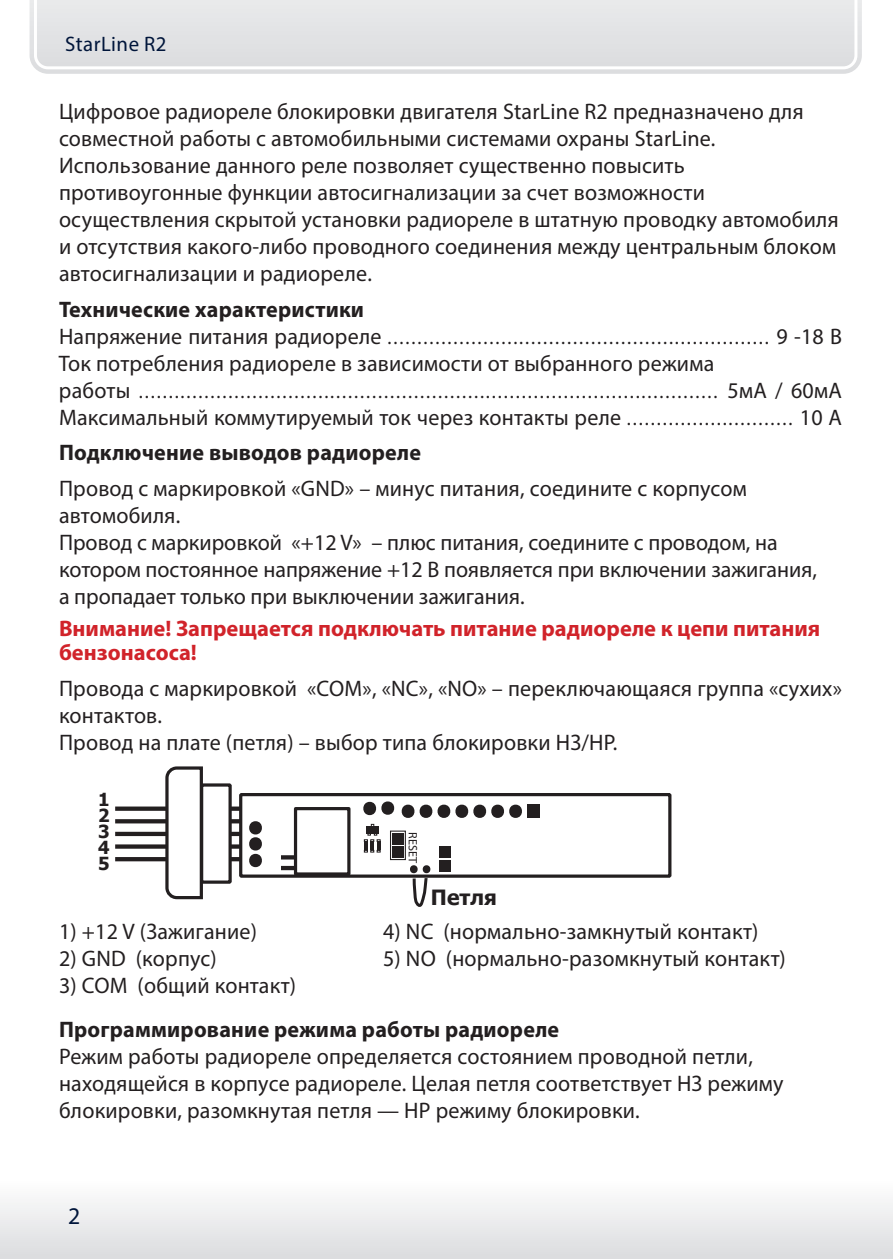
<style>
.page{position:relative;width:893px;height:1259px;background:#fff}
.page>*{position:absolute;margin:0;border:0;box-sizing:border-box;transform-origin:0 0}
.t1{font:24px "Myriad Pro";color:#00153a}
.t2{font:22.5px/27px "Myriad Pro";letter-spacing:.01em;color:#231f20}
.t3{font:700 22.5px/24px "Myriad Pro";color:#d1232a}
.t4{font:700 22.5px "Myriad Pro";letter-spacing:.01em;color:#231f20}
.t5{font:21px "Myriad Pro";letter-spacing:.025em;color:#00153a}
.t6{font:700 21px "Tahoma";color:#231f20}
.t7{font:19.5px "Myriad Pro";color:#231f20}
.t8{font:700 18px/15.9px "Tahoma";color:#231f20;text-align:justify}
.t9{font:12.3px "Myriad Pro";color:#231f20}
.s1{font-size:22.5px}
.s2{font-size:19.5px}
.s3{font-weight:700}
</style>
<div class="page">
<svg style="left:30px;top:0;width:832px;height:74px;background:#dfe0e2"></svg>
<div style="left:32px;top:0;width:827px;height:71px;background:#e2e3e5"></div>
<div style="left:0;top:1172px;width:893px;height:87px;background:linear-gradient(to bottom,#fff,#dadbde)"></div>
<div style="left:115px;top:806px;width:126px;height:5px;background:#231f20"></div>
<svg style="left:115px;top:819px;width:124px;height:4px"></svg>
<hr style="left:115px;top:832px;width:126px;height:4px;background:#231f20">
<svg style="left:115px;top:844px;width:124px;height:4px"></svg>
<hr style="left:115px;top:857px;width:126px;height:4px;background:#231f20">
<div style="left:239px;top:793px;width:432px;height:84px;border:3px solid #231f20"></div>
<div style="left:202px;top:785px;width:28px;height:97px;background:#fff"></div>
<div style="left:200px;top:783px;width:32px;height:100px;border:3px solid #231f20"></div>
<div style="left:294px;top:807px;width:56px;height:68px;border:3px solid #231f20"></div>
<svg style="left:249px;top:821px;width:13px;height:46px"></svg>
<svg style="left:363px;top:801px;width:159px;height:17px"></svg>
<div style="left:527px;top:804px;width:13px;height:14px;background:#231f20"></div>
<div style="left:393px;top:847px;width:11px;height:11px;background:#231f20"></div>
<div style="left:393px;top:833px;width:11px;height:11px;background:#231f20"></div>
<div style="left:390px;top:830px;width:16px;height:30px;border:1px solid #231f20"></div>
<hr style="left:281px;top:866px;width:14px;height:4px;background:#231f20">
<svg style="left:281px;top:855px;width:13px;height:4px"></svg>
<svg style="left:164px;top:766px;width:41px;height:134px"></svg>
<svg style="left:364px;top:824px;width:17px;height:28px"></svg>
<div style="left:439px;top:847px;width:11px;height:11px;background:#231f20"></div>
<div style="left:439px;top:860px;width:11px;height:12px;background:#231f20"></div>
<svg style="left:409px;top:865px;width:23px;height:42px"></svg>
<p class="t5" style="left:65px;top:31px;width:103px">StarLine R2</p>
<p class="t2" style="left:59px;top:98px;width:781px">Цифровое радиореле блокировки двигателя StarLine R2 предназначено для совместной работы с автомобильными системами охраны StarLine.<br>Использование данного реле позволяет существенно повысить противоугонные функции автосигнализации за счет возможности осуществления скрытой установки радиореле в штатную проводку автомобиля и отсутствия какого-либо проводного соединения между центральным блоком автосигнализации и радиореле.</p>
<p class="t4" style="left:59px;top:294px;width:307px">Технические характеристики</p>
<p class="t7" style="left:59px;top:325px;width:784px"><span class="s1">Напряжение питания радиореле</span> ................................................................ <span class="s1">9 -18 В</span></p>
<p class="t2" style="left:59px;top:349px;width:657px">Ток потребления радиореле в зависимости от выбранного режима</p>
<p class="t7" style="left:59px;top:379px;width:784px"><span class="s1">работы</span> ................................................................................................. <span class="s1">5мА / 60мА</span></p>
<p class="t2" style="left:59px;top:399px;width:784px;line-height:35.4px">Максимальный коммутируемый ток через контакты реле <span class="s2">............................</span> 10 А<br><span class="s3">Подключение выводов радиореле</span></p>
<p class="t2" style="left:59px;top:474px;width:760px">Провод с маркировкой «GND» – минус питания, соедините с корпусом автомобиля.<br>Провод с маркировкой «+12 V» – плюс питания, соедините с проводом, на котором постоянное напряжение +12 В появляется при включении зажигания, а пропадает только при выключении зажигания.</p>
<p class="t3" style="left:59px;top:616px;width:763px">Внимание! Запрещается подключать питание радиореле к цепи питания бензонасоса!</p>
<p class="t2" style="left:59px;top:674px;width:784px">Провода с маркировкой «COM», «NC», «NO» – переключающаяся группа «cухих» контактов.<br>Провод на плате (петля) – выбор типа блокировки НЗ/НР.</p>
<p class="t8" style="left:98px;top:791px;width:13px">1</p>
<p class="t8" style="left:98px;top:807px;width:13px">2<br>3<br>4<br>5</p>
<p class="t9" style="left:420px;top:832px;width:32px;rotate:90deg">RESET</p>
<p class="t6" style="left:431px;top:882px;width:67px">Петля</p>
<p class="t2" style="left:59px;top:917px;width:200px">1) +12 V (Зажигание)</p>
<p class="t2" style="left:383px;top:917px;width:377px">4) NC (нормально-замкнутый контакт)</p>
<p class="t2" style="left:59px;top:944px;width:159px">2) GND (корпус)</p>
<p class="t2" style="left:383px;top:944px;width:404px">5) NO (нормально-разомкнутый контакт)</p>
<p class="t2" style="left:59px;top:971px;width:238px">3) COM (общий контакт)</p>
<p class="t4" style="left:59px;top:1014px;width:502px">Программирование режима работы радиореле</p>
<p class="t2" style="left:59px;top:1042px;width:726px">Режим работы радиореле определяется состоянием проводной петли, находящейся в корпусе радиореле. Целая петля соответствует НЗ режиму блокировки, разомкнутая петля — НР режиму блокировки.</p>
<p class="t1" style="left:68px;top:1201px;width:14px">2</p>
</div>
